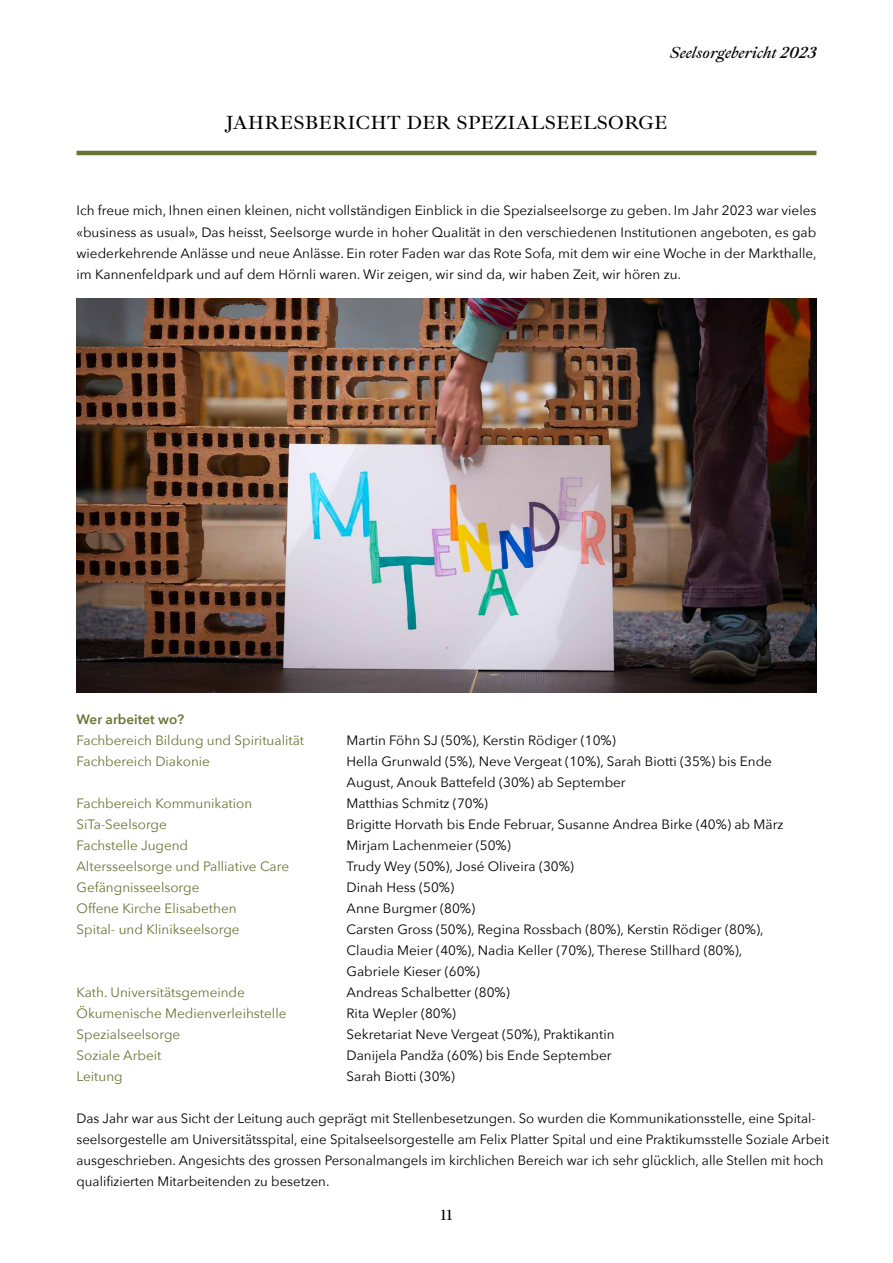
<style>
.page{position:relative;width:893px;height:1263px;background:#fff}
.page>*{position:absolute;margin:0;border:0;box-sizing:border-box;transform-origin:0 0}
.t1{font:500 19.5px "Ibarra Real Nova";letter-spacing:.01em;color:#000}
.t2{font:italic 600 16.5px "Ibarra Real Nova";color:#000}
.t3{font:500 15px "Ibarra Real Nova";color:#000}
.t4{font:13.5px/21px "Avenir Next";color:#000}
.t5{font:13.5px "Avenir Next";color:#687534}
.t6{font:600 13.5px "Avenir Next";color:#687534}
</style>
<div class="page">
<hr style="left:77px;top:151px;width:739px;height:4px;background:#687534">
<img style="left:77px;top:299px;width:739px;height:393px">
<p class="t2" style="left:670px;top:44px;width:148px">Seelsorgebericht 2023</p>
<h1 class="t1" style="left:226px;top:112px;width:443px">JAHRESBERICHT DER SPEZIALSEELSORGE</h1>
<p class="t4" style="left:77px;top:200px;width:742px;text-align:justify">Ich freue mich, Ihnen einen kleinen, nicht vollständigen Einblick in die Spezialseelsorge zu geben. Im Jahr 2023 war vieles «business as usual», Das heisst, Seelsorge wurde in hoher Qualität in den verschiedenen Institutionen angeboten, es gab wiederkehrende Anlässe und neue Anlässe. Ein roter Faden war das Rote Sofa, mit dem wir eine Woche in der Markthalle, im Kannenfeldpark und auf dem Hörnli waren. Wir zeigen, wir sind da, wir haben Zeit, wir hören zu.</p>
<p class="t6" style="left:77px;top:708px;width:109px">Wer arbeitet wo?</p>
<p class="t5" style="left:77px;top:729px;width:229px">Fachbereich Bildung und Spiritualität</p>
<p class="t4" style="left:347px;top:729px;width:271px">Martin Föhn SJ (50%), Kerstin Rödiger (10%)</p>
<p class="t5" style="left:77px;top:750px;width:135px">Fachbereich Diakonie</p>
<p class="t4" style="left:347px;top:750px;width:427px">Hella Grunwald (5%), Neve Vergeat (10%), Sarah Biotti (35%) bis Ende<br>August, Anouk Battefeld (30%) ab September</p>
<p class="t5" style="left:77px;top:792px;width:177px">Fachbereich Kommunikation</p>
<p class="t4" style="left:347px;top:792px;width:143px">Matthias Schmitz (70%)</p>
<p class="t5" style="left:77px;top:813px;width:92px">SiTa-Seelsorge</p>
<p class="t4" style="left:347px;top:813px;width:439px">Brigitte Horvath bis Ende Februar, Susanne Andrea Birke (40%) ab März</p>
<p class="t5" style="left:77px;top:834px;width:113px">Fachstelle Jugend</p>
<p class="t4" style="left:347px;top:834px;width:166px">Mirjam Lachenmeier (50%)</p>
<p class="t5" style="left:77px;top:855px;width:214px">Altersseelsorge und Palliative Care</p>
<p class="t4" style="left:347px;top:855px;width:229px">Trudy Wey (50%), José Oliveira (30%)</p>
<p class="t5" style="left:77px;top:876px;width:124px">Gefängnisseelsorge</p>
<p class="t4" style="left:347px;top:876px;width:109px">Dinah Hess (50%)</p>
<p class="t5" style="left:77px;top:897px;width:162px">Offene Kirche Elisabethen</p>
<p class="t4" style="left:347px;top:897px;width:130px">Anne Burgmer (80%)</p>
<p class="t5" style="left:77px;top:918px;width:165px">Spital- und Klinikseelsorge</p>
<p class="t4" style="left:347px;top:918px;width:419px">Carsten Gross (50%), Regina Rossbach (80%), Kerstin Rödiger (80%),<br>Claudia Meier (40%), Nadia Keller (70%), Therese Stillhard (80%),<br>Gabriele Kieser (60%)</p>
<p class="t5" style="left:77px;top:981px;width:170px">Kath. Universitätsgemeinde</p>
<p class="t4" style="left:347px;top:981px;width:165px">Andreas Schalbetter (80%)</p>
<p class="t5" style="left:77px;top:1002px;width:211px">Ökumenische Medienverleihstelle</p>
<p class="t4" style="left:347px;top:1002px;width:111px">Rita Wepler (80%)</p>
<p class="t5" style="left:77px;top:1023px;width:105px">Spezialseelsorge</p>
<p class="t4" style="left:347px;top:1023px;width:270px">Sekretariat Neve Vergeat (50%), Praktikantin</p>
<p class="t5" style="left:77px;top:1044px;width:86px">Soziale Arbeit</p>
<p class="t4" style="left:347px;top:1044px;width:267px">Danijela Pandža (60%) bis Ende September</p>
<p class="t5" style="left:77px;top:1065px;width:48px">Leitung</p>
<p class="t4" style="left:347px;top:1065px;width:110px">Sarah Biotti (30%)</p>
<p class="t4" style="left:77px;top:1107px;width:754px">Das Jahr war aus Sicht der Leitung auch geprägt mit Stellenbesetzungen. So wurden die Kommunikationsstelle, eine Spital&shy;seelsorgestelle am Universitätsspital, eine Spitalseelsorgestelle am Felix Platter Spital und eine Praktikumsstelle Soziale Arbeit ausgeschrieben. Angesichts des grossen Personalmangels im kirchlichen Bereich war ich sehr glücklich, alle Stellen mit hoch qualifizierten Mitarbeitenden zu besetzen.</p>
<p class="t3" style="left:440px;top:1206px;width:14px">11</p>
</div>
